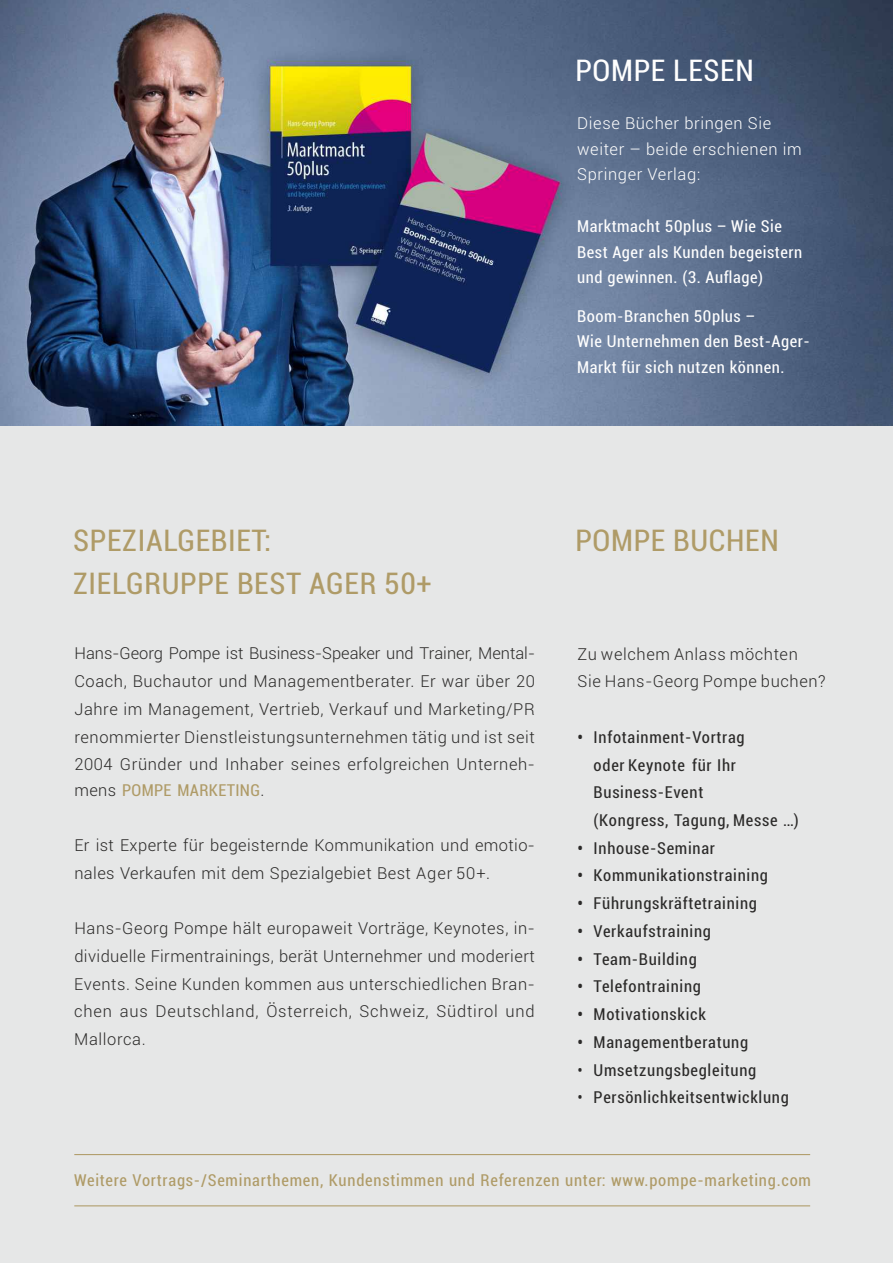
<style>
.page{position:relative;width:893px;height:1263px;background:#e6e7e7}
.page>*{position:absolute;margin:0;border:0;box-sizing:border-box;transform-origin:0 0}
.t1{font:condensed 30px/43.2px "Roboto";letter-spacing:.02em;color:#af9b67}
.t2{font:condensed 30px "Roboto";letter-spacing:.02em;color:#fefefe}
.t3{font:300 16.5px/27.8px "Roboto";letter-spacing:.035em;color:#2b2a29;text-align:justify}
.t4{font:condensed 16.5px/27.8px "Roboto";letter-spacing:.045em;color:#2b2a29}
.t5{font:condensed 16.5px/25.8px "Roboto";letter-spacing:.035em;color:#fefefe}
.t6{font:condensed 16.5px "Roboto";letter-spacing:.045em;color:#af9b67}
.t7{font:300 16.5px/25.8px "Roboto";letter-spacing:.035em;color:#fefefe}
.t8{font:condensed 16.5px "Roboto";letter-spacing:.02em;color:#af9b67}
.s1{font-weight:300;font-stretch:normal;color:#2b2a29}
.s2{font-weight:700}
</style>
<div class="page">
<img style="left:0;top:0;width:893px;height:425px">
<hr style="left:74px;top:1205px;width:736px;height:1px;background:#af9b67">
<hr style="left:74px;top:1154px;width:736px;height:1px;background:#af9b67">
<h1 class="t2" style="left:575px;top:59px;width:180px">POMPE LESEN</h1>
<p class="t7" style="left:577px;top:112px;width:226px">Diese Bücher bringen Sie weiter – beide erschienen im<br>Springer Verlag:</p>
<p class="t5" style="left:577px;top:215px;width:227px">Marktmacht 50plus – Wie Sie<br>Best Ager als Kunden begeistern und gewinnen. (3. Auflage)</p>
<p class="t5" style="left:577px;top:305px;width:234px">Boom-Branchen 50plus –<br>Wie Unternehmen den Best-Ager-<br>Markt für sich nutzen können.</p>
<h1 class="t1" style="left:73px;top:521px;width:360px">SPEZIALGEBIET:<br>ZIELGRUPPE BEST AGER 50+</h1>
<p class="t3" style="left:74px;top:641px;width:462px">Hans-Georg Pompe ist Business-Speaker und Trainer, Mental-Coach, Buchautor und Managementberater. Er war über 20<br>Jahre im Management, Vertrieb, Verkauf und Marketing/PR renommierter Dienstleistungsunternehmen tätig und ist seit 2004 Gründer und Inhaber seines erfolgreichen Unterneh-</p>
<p class="t8" style="left:74px;top:784px;width:192px"><span class="s1">mens</span> POMPE MARKETING<span class="s1">.</span></p>
<p class="t3" style="left:74px;top:833px;width:462px">Er ist Experte für begeisternde Kommunikation und emotio&shy;nales Verkaufen mit dem Spezialgebiet Best Ager 50+.</p>
<p class="t3" style="left:74px;top:916px;width:462px">Hans-Georg Pompe hält europaweit Vorträge, Keynotes, in&shy;dividuelle Firmentrainings, berät Unternehmer und moderiert Events. Seine Kunden kommen aus unterschiedlichen Bran&shy;chen aus Deutschland, Österreich, Schweiz, Südtirol und Mallorca.</p>
<h1 class="t1" style="left:575px;top:521px;width:205px">POMPE BUCHEN</h1>
<p class="t3" style="left:577px;top:642px;width:250px">Zu welchem Anlass möchten<br>Sie Hans-Georg Pompe buchen?</p>
<p class="t4" style="left:594px;top:725px;width:207px;text-indent:-16px"><span class="s2">•</span> Infotainment-Vortrag<br>oder Keynote für Ihr<br>Business-Event<br>(Kongress, Tagung, Messe …)</p>
<p class="t4" style="left:577px;top:836px;width:139px"><span class="s2">•</span> Inhouse-Seminar</p>
<p class="t4" style="left:577px;top:863px;width:192px"><span class="s2">•</span> Kommunikationstraining</p>
<p class="t4" style="left:577px;top:891px;width:181px"><span class="s2">•</span> Führungskräftetraining</p>
<p class="t4" style="left:577px;top:919px;width:135px"><span class="s2">•</span> Verkaufstraining</p>
<p class="t4" style="left:577px;top:947px;width:121px"><span class="s2">•</span> Team-Building</p>
<p class="t4" style="left:577px;top:974px;width:125px"><span class="s2">•</span> Telefontraining</p>
<p class="t4" style="left:577px;top:1002px;width:130px"><span class="s2">•</span> Motivationskick</p>
<p class="t4" style="left:577px;top:1030px;width:172px"><span class="s2">•</span> Managementberatung</p>
<p class="t4" style="left:577px;top:1057px;width:180px">• Umsetzungsbegleitung</p>
<p class="t4" style="left:577px;top:1085px;width:213px">• Persönlichkeitsentwicklung</p>
<p class="t6" style="left:74px;top:1173px;width:738px">Weitere Vortrags-/Seminarthemen, Kundenstimmen und Referenzen unter: www.pompe-marketing.com</p>
</div>
